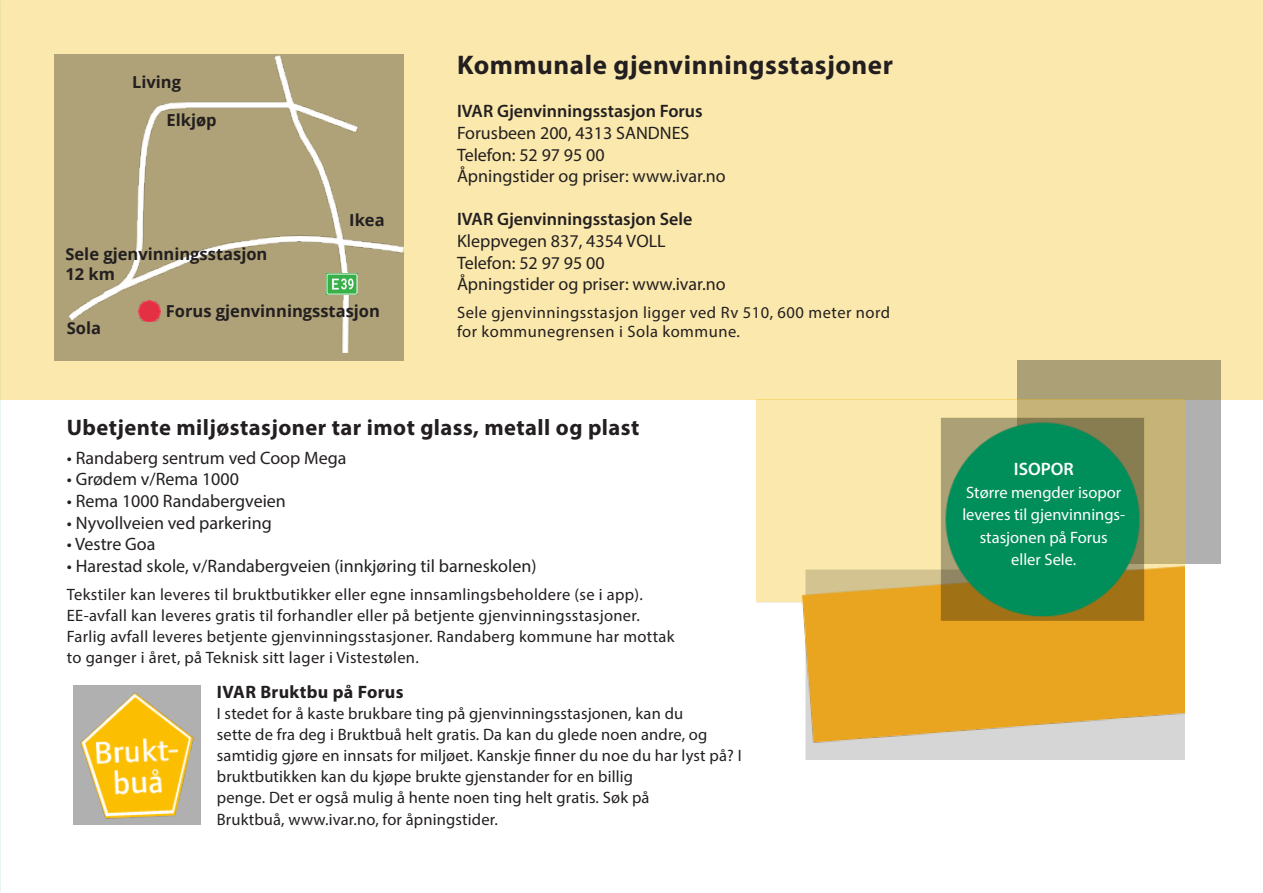
<style>
.page{position:relative;width:1263px;height:893px;background:#fff}
.page>*{position:absolute;margin:0;border:0;box-sizing:border-box;transform-origin:0 0}
.t1{font:700 27px "Myriad Pro";letter-spacing:.02em;color:#231f20}
.t2{font:700 22.5px "Myriad Pro";letter-spacing:.02em;color:#231f20}
.t3{font:18px "Myriad Pro";color:#231f20}
.t4{font:600 18px "Myriad Pro";color:#231f20}
.t5{font:700 18px "Myriad Pro";letter-spacing:.02em;color:#231f20}
.t6{font:600 18px "Myriad Pro";color:#fff}
.t7{font:16.5px/21.1px "Myriad Pro";letter-spacing:.02em;color:#231f20}
.t8{font:700 16.5px/19.8px "Open Sans";color:#231f20}
.t9{font:16.5px/22.5px "Myriad Pro";color:#fff;text-align:center}
</style>
<div class="page">
<div style="left:0;top:0;width:1263px;height:400px;background:#fae8ac"></div>
<div style="left:55px;top:54px;width:348px;height:306px;background:#afa278"></div>
<img style="left:67px;top:55px;width:336px;height:298px">
<img style="left:139px;top:300px;width:21px;height:22px">
<img style="left:1018px;top:361px;width:202px;height:202px">
<img style="left:757px;top:400px;width:427px;height:360px">
<img style="left:73px;top:685px;width:128px;height:140px">
<img style="left:327px;top:273px;width:30px;height:21px">
<p class="t8" style="left:132px;top:72px;width:50px">Living</p>
<p class="t8" style="left:166px;top:109px;width:52px">Elkjøp</p>
<p class="t8" style="left:65px;top:244px;width:203px">Sele gjenvinningsstasjon<br>12 km</p>
<p class="t8" style="left:349px;top:210px;width:37px">Ikea</p>
<p class="t8" style="left:67px;top:318px;width:36px">Sola</p>
<p class="t8" style="left:166px;top:300px;width:216px">Forus gjenvinningsstasjon</p>
<p class="t1" style="left:457px;top:48px;width:437px">Kommunale gjenvinningsstasjoner</p>
<p class="t4" style="left:457px;top:100px;width:247px">IVAR Gjenvinningsstasjon Forus</p>
<p class="t3" style="left:457px;top:122px;width:234px">Forusbeen 200, 4313 SANDNES</p>
<p class="t3" style="left:457px;top:144px;width:149px">Telefon: 52 97 95 00</p>
<p class="t3" style="left:457px;top:165px;width:270px">Åpningstider og priser: www.ivar.no</p>
<p class="t4" style="left:457px;top:208px;width:237px">IVAR Gjenvinningsstasjon Sele</p>
<p class="t3" style="left:457px;top:230px;width:210px">Kleppvegen 837, 4354 VOLL</p>
<p class="t3" style="left:457px;top:252px;width:149px">Telefon: 52 97 95 00</p>
<p class="t3" style="left:457px;top:273px;width:270px">Åpningstider og priser: www.ivar.no</p>
<p class="t7" style="left:457px;top:302px;width:435px;line-height:19.8px">Sele gjenvinningsstasjon ligger ved Rv 510, 600 meter nord for kommunegrensen i Sola kommune.</p>
<p class="t2" style="left:67px;top:412px;width:574px">Ubetjente miljøstasjoner tar imot glass, metall og plast</p>
<p class="t3" style="left:67px;top:447px;width:281px">• Randaberg sentrum ved Coop Mega</p>
<p class="t3" style="left:67px;top:468px;width:174px">• Grødem v/Rema 1000</p>
<p class="t3" style="left:67px;top:490px;width:221px">• Rema 1000 Randabergveien</p>
<p class="t3" style="left:67px;top:511px;width:206px">• Nyvollveien ved parkering</p>
<p class="t3" style="left:67px;top:533px;width:90px">• Vestre Goa</p>
<p class="t3" style="left:67px;top:555px;width:471px">• Harestad skole, v/Randabergveien (innkjøring til barneskolen)</p>
<p class="t7" style="left:67px;top:584px;width:609px">Tekstiler kan leveres til bruktbutikker eller egne innsamlingsbeholdere (se i app).<br>EE-avfall kan leveres gratis til forhandler eller på betjente gjenvinningsstasjoner.<br>Farlig avfall leveres betjente gjenvinningsstasjoner. Randaberg kommune har mottak to ganger i året, på Teknisk sitt lager i Vistestølen.</p>
<p class="t5" style="left:217px;top:680px;width:188px">IVAR Bruktbu på Forus</p>
<p class="t7" style="left:217px;top:703px;width:526px">I stedet for å kaste brukbare ting på gjenvinningsstasjonen, kan du<br>sette de fra deg i Bruktbuå helt gratis. Da kan du glede noen andre, og samtidig gjøre en innsats for miljøet. Kanskje finner du noe du har lyst på? I bruktbutikken kan du kjøpe brukte gjenstander for en billig<br>penge. Det er også mulig å hente noen ting helt gratis. Søk på<br>Bruktbuå, www.ivar.no, for åpningstider.</p>
<p class="t6" style="left:1014px;top:458px;width:61px">ISOPOR</p>
<p class="t9" style="left:962px;top:481px;width:164px">Større mengder isopor leveres til gjenvinnings&shy;stasjonen på Forus<br>eller Sele.</p>
</div>
